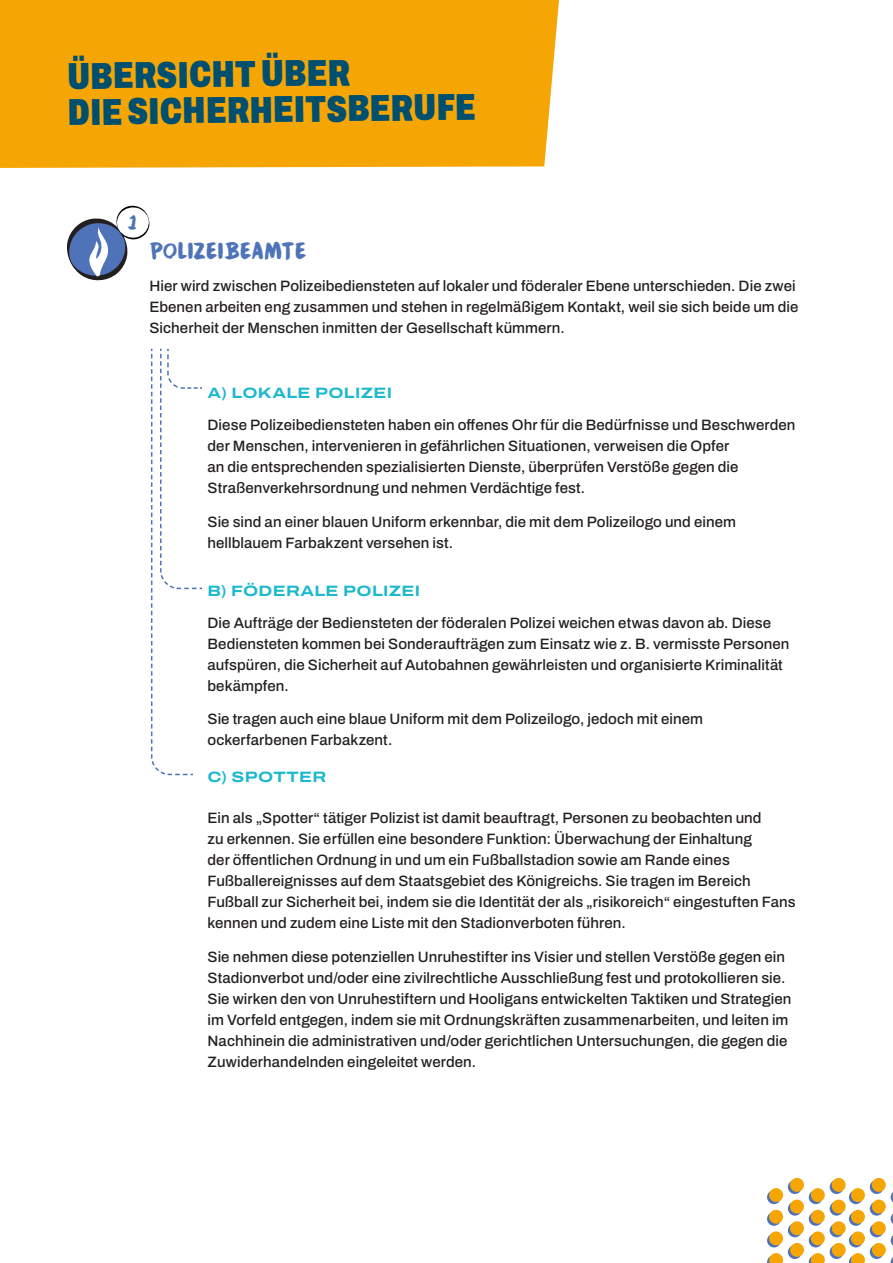
<style>
.page{position:relative;width:893px;height:1263px;background:#fff}
.page>*{position:absolute;margin:0;border:0;box-sizing:border-box;transform-origin:0 0}
.Heading_1{font:900 37.5px/36.3px "Archivo Condensed";color:#004f6e}
.t1{font:21px "DK Cinnabar Brush";letter-spacing:-.01em;color:#4f73b8}
.tekst{font:600 15px/21px "Archivo";letter-spacing:.005em;color:#231f20}
.heading_4{font:700 15px "Archivo Expanded";letter-spacing:.015em;color:#1cb8cc}
</style>
<div class="page">
<div style="left:0;top:0;width:559px;height:168px;background:#f5a605"></div>
<svg style="left:870px;top:1180px;width:14px;height:14px"></svg>
<svg style="left:870px;top:1202px;width:14px;height:13px"></svg>
<svg style="left:870px;top:1223px;width:14px;height:14px"></svg>
<svg style="left:870px;top:1245px;width:14px;height:14px"></svg>
<div style="left:849px;top:1190px;width:14px;height:14px;background:#4f73b8;border-radius:50%"></div>
<svg style="left:849px;top:1212px;width:14px;height:14px"></svg>
<svg style="left:849px;top:1233px;width:14px;height:14px"></svg>
<svg style="left:830px;top:1180px;width:13px;height:14px"></svg>
<svg style="left:830px;top:1202px;width:13px;height:13px"></svg>
<svg style="left:830px;top:1223px;width:13px;height:14px"></svg>
<svg style="left:830px;top:1245px;width:13px;height:14px"></svg>
<svg style="left:809px;top:1190px;width:14px;height:14px"></svg>
<svg style="left:809px;top:1212px;width:14px;height:14px"></svg>
<svg style="left:809px;top:1233px;width:14px;height:14px"></svg>
<div style="left:788px;top:1180px;width:14px;height:14px;background:#4f73b8;border-radius:50%"></div>
<svg style="left:788px;top:1202px;width:14px;height:13px"></svg>
<svg style="left:788px;top:1223px;width:14px;height:14px"></svg>
<div style="left:788px;top:1245px;width:14px;height:14px;background:#4f73b8;border-radius:50%"></div>
<div style="left:767px;top:1190px;width:14px;height:14px;background:#4f73b8;border-radius:50%"></div>
<svg style="left:767px;top:1212px;width:14px;height:14px"></svg>
<svg style="left:767px;top:1233px;width:14px;height:14px"></svg>
<svg style="left:891px;top:1192px;width:2px;height:10px"></svg>
<svg style="left:891px;top:1214px;width:2px;height:32px"></svg>
<div style="left:872px;top:1178px;width:14px;height:14px;background:#f5a605;border-radius:50%"></div>
<div style="left:872px;top:1199px;width:14px;height:14px;background:#f5a605;border-radius:50%"></div>
<div style="left:872px;top:1221px;width:14px;height:14px;background:#f5a605;border-radius:50%"></div>
<div style="left:872px;top:1243px;width:14px;height:14px;background:#f5a605;border-radius:50%"></div>
<div style="left:851px;top:1188px;width:14px;height:14px;background:#f5a605;border-radius:50%"></div>
<div style="left:851px;top:1210px;width:14px;height:14px;background:#f5a605;border-radius:50%"></div>
<div style="left:851px;top:1231px;width:14px;height:14px;background:#f5a605;border-radius:50%"></div>
<svg style="left:849px;top:1253px;width:16px;height:10px"></svg>
<div style="left:832px;top:1178px;width:14px;height:14px;background:#f5a605;border-radius:50%"></div>
<div style="left:832px;top:1199px;width:14px;height:14px;background:#f5a605;border-radius:50%"></div>
<div style="left:832px;top:1221px;width:14px;height:14px;background:#f5a605;border-radius:50%"></div>
<div style="left:832px;top:1243px;width:14px;height:14px;background:#f5a605;border-radius:50%"></div>
<div style="left:811px;top:1188px;width:14px;height:14px;background:#f5a605;border-radius:50%"></div>
<div style="left:811px;top:1210px;width:14px;height:14px;background:#f5a605;border-radius:50%"></div>
<div style="left:811px;top:1231px;width:14px;height:14px;background:#f5a605;border-radius:50%"></div>
<svg style="left:809px;top:1253px;width:16px;height:10px"></svg>
<div style="left:790px;top:1178px;width:14px;height:14px;background:#f5a605;border-radius:50%"></div>
<div style="left:790px;top:1199px;width:14px;height:14px;background:#f5a605;border-radius:50%"></div>
<div style="left:790px;top:1221px;width:14px;height:14px;background:#f5a605;border-radius:50%"></div>
<div style="left:790px;top:1243px;width:14px;height:14px;background:#f5a605;border-radius:50%"></div>
<div style="left:769px;top:1188px;width:14px;height:14px;background:#f5a605;border-radius:50%"></div>
<div style="left:769px;top:1210px;width:14px;height:14px;background:#f5a605;border-radius:50%"></div>
<div style="left:769px;top:1231px;width:14px;height:14px;background:#f5a605;border-radius:50%"></div>
<svg style="left:767px;top:1253px;width:16px;height:10px"></svg>
<svg style="left:151px;top:348px;width:51px;height:428px"></svg>
<svg style="left:67px;top:205px;width:83px;height:76px"></svg>
<p class="Heading_1" style="left:67px;top:58px;width:410px;rotate:-1deg">ÜBERSICHT ÜBER<br>DIE SICHERHEITSBERUFE</p>
<p class="t1" style="left:149px;top:237px;width:159px">POLIZEIBEAMTE</p>
<p class="tekst" style="left:149px;top:276px;width:651px">Hier wird zwischen Polizeibediensteten auf lokaler und föderaler Ebene unterschieden. Die zwei<br>Ebenen arbeiten eng zusammen und stehen in regelmäßigem Kontakt, weil sie sich beide um die<br>Sicherheit der Menschen inmitten der Gesellschaft kümmern.</p>
<p class="heading_4" style="left:207px;top:382px;width:186px">A) LOKALE POLIZEI</p>
<p class="tekst" style="left:207px;top:414px;width:589px">Diese Polizeibediensteten haben ein offenes Ohr für die Bedürfnisse und Beschwerden der Menschen, intervenieren in gefährlichen Situationen, verweisen die Opfer<br>an die entsprechenden spezialisierten Dienste, überprüfen Verstöße gegen die Straßenverkehrsordnung und nehmen Verdächtige fest.</p>
<p class="tekst" style="left:207px;top:511px;width:530px">Sie sind an einer blauen Uniform erkennbar, die mit dem Polizeilogo und einem hellblauem Farbakzent versehen ist.</p>
<p class="heading_4" style="left:207px;top:579px;width:214px">B) FÖDERALE POLIZEI</p>
<p class="tekst" style="left:207px;top:612px;width:583px">Die Aufträge der Bediensteten der föderalen Polizei weichen etwas davon ab. Diese Bediensteten kommen bei Sonderaufträgen zum Einsatz wie z. B. vermisste Personen aufspüren, die Sicherheit auf Autobahnen gewährleisten und organisierte Kriminalität bekämpfen.</p>
<p class="tekst" style="left:207px;top:709px;width:497px">Sie tragen auch eine blaue Uniform mit dem Polizeilogo, jedoch mit einem ockerfarbenen Farbakzent.</p>
<p class="heading_4" style="left:207px;top:765px;width:120px">C) SPOTTER</p>
<p class="tekst" style="left:207px;top:807px;width:590px">Ein als „Spotter“ tätiger Polizist ist damit beauftragt, Personen zu beobachten und<br>zu erkennen. Sie erfüllen eine besondere Funktion: Überwachung der Einhaltung<br>der öffentlichen Ordnung in und um ein Fußballstadion sowie am Rande eines Fußballereignisses auf dem Staatsgebiet des Königreichs. Sie tragen im Bereich Fußball zur Sicherheit bei, indem sie die Identität der als „risikoreich“ eingestuften Fans kennen und zudem eine Liste mit den Stadionverboten führen.</p>
<p class="tekst" style="left:207px;top:946px;width:585px">Sie nehmen diese potenziellen Unruhestifter ins Visier und stellen Verstöße gegen ein Stadionverbot und/oder eine zivilrechtliche Ausschließung fest und protokollieren sie.<br>Sie wirken den von Unruhestiftern und Hooligans entwickelten Taktiken und Strategien im Vorfeld entgegen, indem sie mit Ordnungskräften zusammenarbeiten, und leiten im Nachhinein die administrativen und/oder gerichtlichen Untersuchungen, die gegen die Zuwiderhandelnden eingeleitet werden.</p>
</div>
